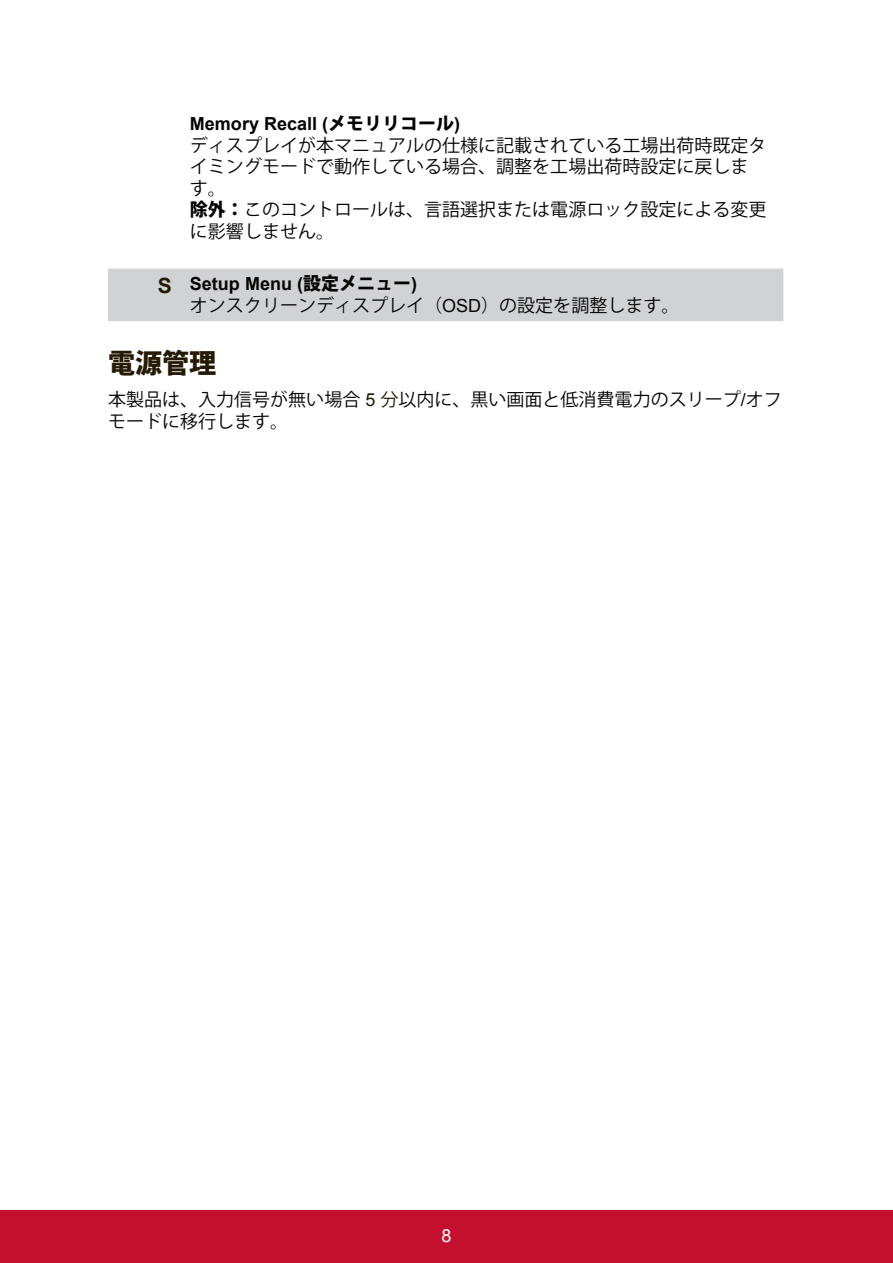
<style>
.page{position:relative;width:893px;height:1263px;background:#fff}
.page>*{position:absolute;margin:0;border:0;box-sizing:border-box;transform-origin:0 0}
.t1{font:800 27px "Koz Go Pro";color:#251a05}
.t2{font:18px/21.6px "Koz Go Pro";color:#040503}
.t3{font:700 18px "Arial";color:#040503}
.t4{font:18px "Arial";color:#fff}
.s1{font-family:"Koz Go Pro";font-weight:800}
.s2{font-weight:800}
.s3{font-size:21px;color:#251a05}
.s4{font-family:"Arial"}
.s5{font-family:"Arial";color:#251a05}
.s6{color:#251a05}
</style>
<div class="page">
<div style="left:0;top:1210px;width:892px;height:53px;background:#c3102f"></div>
<div style="left:108px;top:268px;width:675px;height:53px;background:#d1d2d4"></div>
<p class="t3" style="left:190px;top:112px;width:272px">Memory Recall (<span class="s1">メモリリコール</span>)</p>
<p class="t2" style="left:190px;top:135px;width:577px">ディスプレイが本マニュアルの仕様に記載されている工場出荷時既定タイミングモードで動作している場合、調整を工場出荷時設定に戻します。<br><span class="s2">除外：</span>このコントロールは、言語選択または電源ロック設定による変更に影響しません。</p>
<p class="t3" style="left:158px;top:272px;width:260px"><span class="s3">S</span> Setup Menu (<span class="s1">設定メニュー</span>)</p>
<p class="t2" style="left:190px;top:295px;width:491px">オンスクリーンディスプレイ（<span class="s4">OSD</span>）の設定を調整します。</p>
<h1 class="t1" style="left:108px;top:345px;width:109px">電源管理</h1>
<p class="t2" style="left:108px;top:389px;width:675px">本製品は、入力信号が無い場合 <span class="s5">5</span> <span class="s6">分</span>以内に、黒い画面と低消費電力のスリープ<span class="s4">/</span>オフモードに移行します。</p>
<p class="t4" style="left:441px;top:1223px;width:12px">8</p>
</div>
